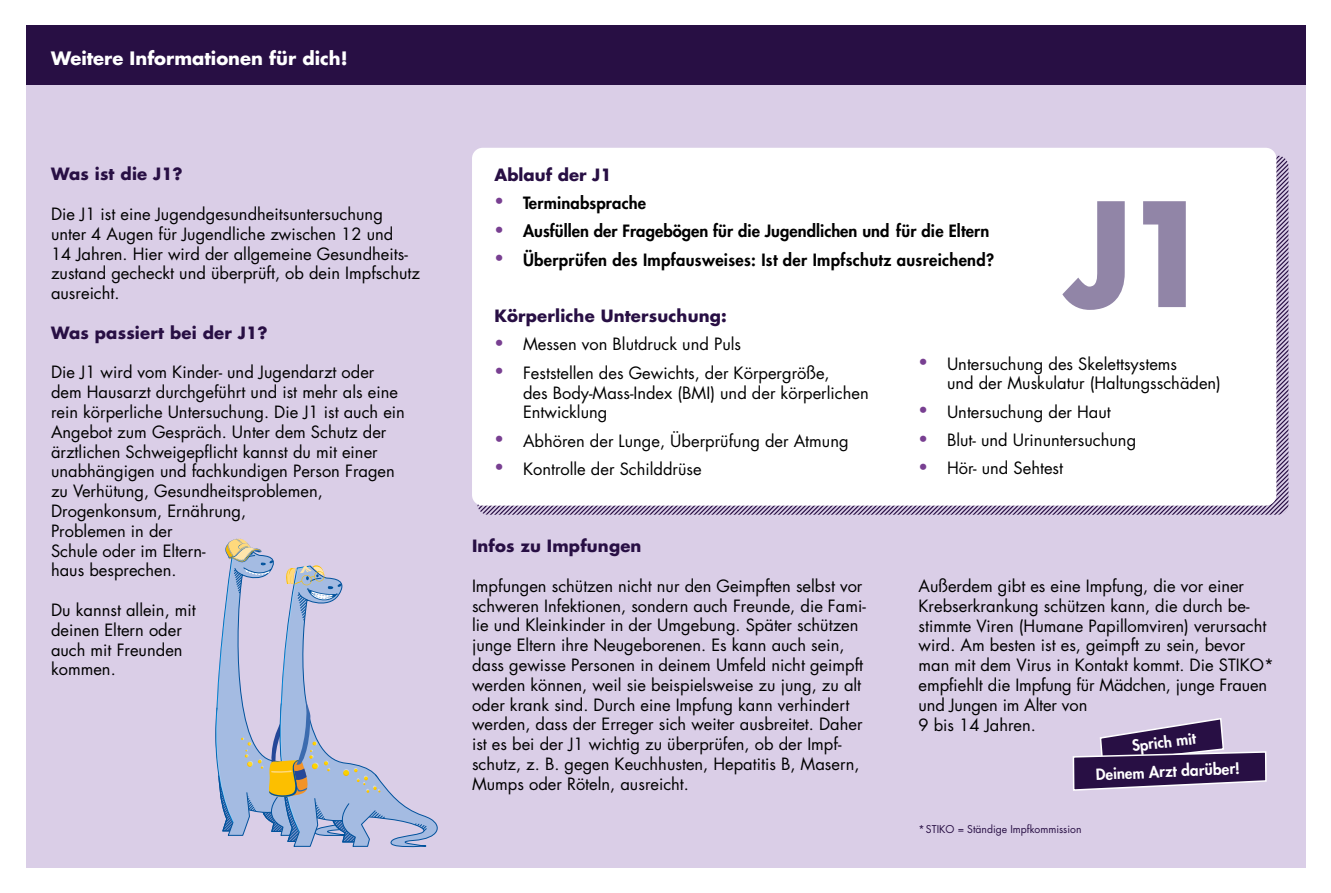
<style>
.page{position:relative;width:1331px;height:893px;background:#fff}
.page>*{position:absolute;margin:0;border:0;box-sizing:border-box;transform-origin:0 0}
.t1{font:700 18px "Futura Std";color:#fff}
.t2{font:16.5px/19.8px "Futura Std";color:#000}
.t3{font:800 16.5px "Futura Std";letter-spacing:.01em;color:#000}
.t4{font:700 16.5px "Futura Std";letter-spacing:.01em;color:#280f44}
.t5{font:800 15.45px "Futura Std";color:#fff}
.t6{font:800 15px "Futura Std";color:#fff}
.t7{font:10.5px "Futura Std";color:#280f44}
.s1{color:#783f91}
.s2{font-weight:800;color:#783f91}
.s3{font-size:15px}
</style>
<div class="page">
<div style="left:26px;top:71px;width:1279px;height:796px;background:#dacee7"></div>
<div style="left:26px;top:26px;width:1279px;height:59px;background:#280f44"></div>
<svg style="left:763px;top:156px;width:525px;height:359px"></svg>
<div style="left:472px;top:148px;width:804px;height:358px;background:#fff;border-radius:11px"></div>
<svg style="left:1062px;top:201px;width:124px;height:109px"></svg>
<svg style="left:215px;top:538px;width:223px;height:310px"></svg>
<svg style="left:1072px;top:718px;width:195px;height:73px"></svg>
<p class="t1" style="left:51px;top:46px;width:298px">Weitere Informationen für dich!</p>
<p class="t4" style="left:51px;top:163px;width:133px">Was ist die J1?</p>
<p class="t2" style="left:51px;top:204px;width:371px">Die J1 ist eine Jugendgesundheitsuntersuchung unter 4 Augen für Jugendliche zwischen 12 und<br>14 Jahren. Hier wird der allgemeine Gesundheits&shy;zustand gecheckt und überprüft, ob dein Impfschutz ausreicht.</p>
<p class="t4" style="left:51px;top:322px;width:218px">Was passiert bei der J1?</p>
<p class="t2" style="left:51px;top:363px;width:355px">Die J1 wird vom Kinder- und Jugendarzt oder dem Hausarzt durchgeführt und ist mehr als eine rein körperliche Untersuchung. Die J1 ist auch ein Angebot zum Gespräch. Unter dem Schutz der ärztlichen Schweigepflicht kannst du mit einer unabhängigen und fachkundigen Person Fragen zu Verhütung, Gesundheitsproblemen, Drogenkonsum, Ernährung,<br>Problemen in der<br>Schule oder im Eltern-<br>haus besprechen.</p>
<p class="t2" style="left:51px;top:600px;width:146px">Du kannst allein, mit deinen Eltern oder auch mit Freunden kommen.</p>
<p class="t4" style="left:494px;top:163px;width:119px">Ablauf der J1</p>
<p class="t3" style="left:494px;top:192px;width:153px"><span class="s1">•</span> Terminabsprache</p>
<p class="t3" style="left:494px;top:221px;width:496px"><span class="s1">•</span> Ausfüllen der Fragebögen für die Jugendlichen und für die Eltern</p>
<p class="t3" style="left:494px;top:249px;width:501px"><span class="s1">•</span> Überprüfen des Impfausweises: Ist der Impfschutz ausreichend?</p>
<p class="t4" style="left:494px;top:305px;width:234px">Körperliche Untersuchung:</p>
<p class="t2" style="left:494px;top:335px;width:248px"><span class="s2">•</span> Messen von Blutdruck und Puls</p>
<p class="t2" style="left:523px;top:363px;width:347px;text-indent:-28px"><span class="s2">•</span> Feststellen des Gewichts, der Körpergröße,<br>des Body-Mass-Index (BMI) und der körperlichen<br>Entwicklung</p>
<p class="t2" style="left:494px;top:431px;width:356px"><span class="s2">•</span> Abhören der Lunge, Überprüfung der Atmung</p>
<p class="t2" style="left:494px;top:459px;width:209px"><span class="s2">•</span> Kontrolle der Schilddrüse</p>
<p class="t2" style="left:947px;top:354px;width:276px;text-indent:-28px"><span class="s2">•</span> Untersuchung des Skelettsystems<br>und der Muskulatur (Haltungsschäden)</p>
<p class="t2" style="left:918px;top:402px;width:194px"><span class="s2">•</span> Untersuchung der Haut</p>
<p class="t2" style="left:918px;top:430px;width:219px"><span class="s2">•</span> Blut- und Urinuntersuchung</p>
<p class="t2" style="left:918px;top:459px;width:146px"><span class="s2">•</span> Hör- und Sehtest</p>
<p class="t4" style="left:472px;top:535px;width:171px">Infos zu Impfungen</p>
<p class="t2" style="left:472px;top:576px;width:395px">Impfungen schützen nicht nur den Geimpften selbst vor schweren Infektionen, sondern auch Freunde, die Fami&shy;lie und Kleinkinder in der Umgebung. Später schützen junge Eltern ihre Neugeborenen. Es kann auch sein, dass gewisse Personen in deinem Umfeld nicht geimpft werden können, weil sie beispielsweise zu jung, zu alt oder krank sind. Durch eine Impfung kann verhindert werden, dass der Erreger sich weiter ausbreitet. Daher ist es bei der J1 wichtig zu überprüfen, ob der Impf&shy;schutz, z. B. gegen Keuchhusten, Hepatitis B, Masern, Mumps oder Röteln, ausreicht.</p>
<p class="t2" style="left:918px;top:576px;width:357px">Außerdem gibt es eine Impfung, die vor einer Krebserkrankung schützen kann, die durch be&shy;stimmte Viren (Humane Papillomviren) verursacht wird. Am besten ist es, geimpft zu sein, bevor man mit dem Virus in Kontakt kommt. Die STIKO* empfiehlt die Impfung für Mädchen, junge Frauen und Jungen im Alter von<br>9 bis 14 Jahren.</p>
<p class="t6" style="left:1131px;top:737px;width:66px;rotate:-7deg">Sprich mit</p>
<p class="t5" style="left:1095px;top:766px;width:146px;rotate:-3deg"><span class="s3">Deinem</span> Arzt darüber!</p>
<p class="t7" style="left:918px;top:822px;width:164px">*STIKO = Ständige Impfkommission</p>
</div>
